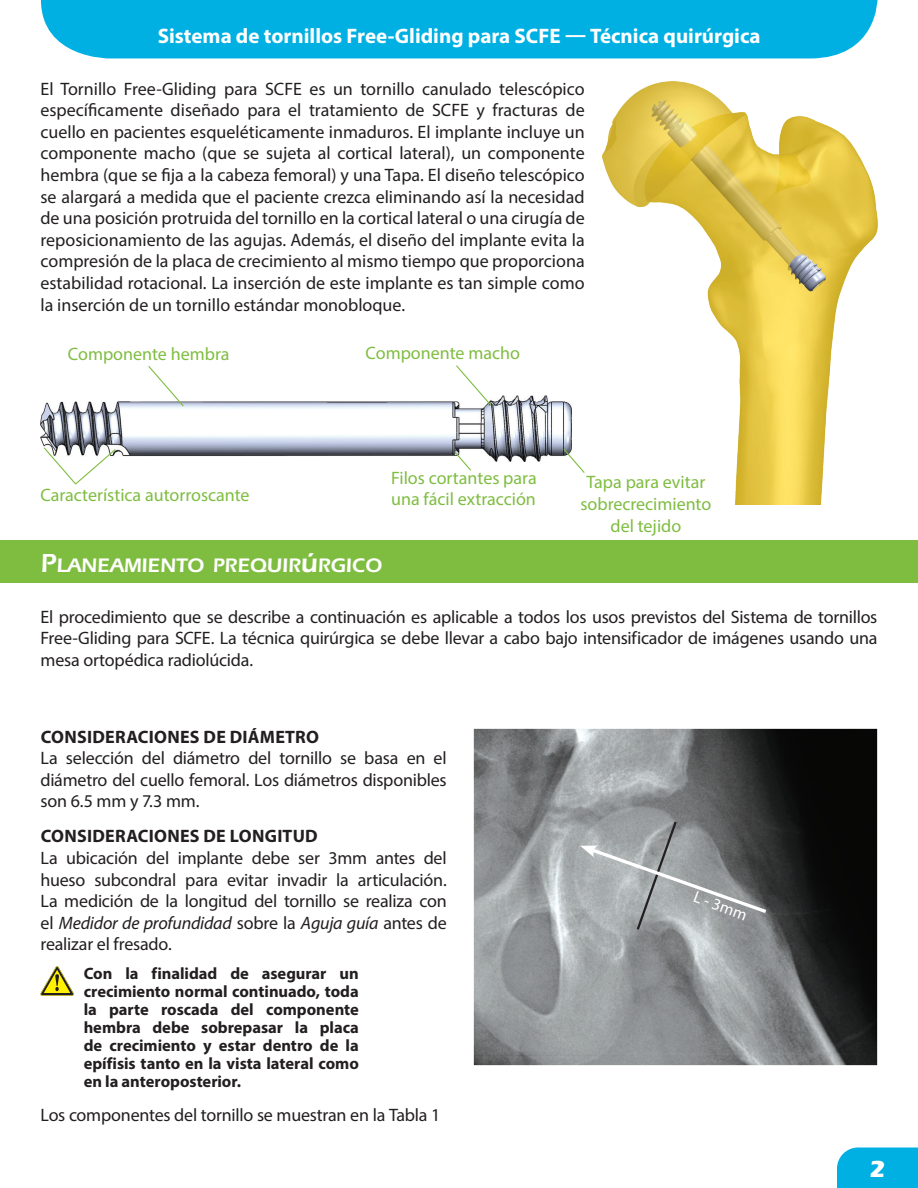
<style>
.page{position:relative;width:918px;height:1188px;background:#fff}
.page>*{position:absolute;margin:0;border:0;box-sizing:border-box;transform-origin:0 0}
.t1{font:700 24px "Itc Eras";color:#fff}
.t2{font:700 21px "Myriad Pro";color:#fff}
.t3{font:600 20.25px "Itc Eras";color:#fff}
.Paragraph_1{font:18px/21.6px "Myriad Pro";letter-spacing:-.01em;color:#231f20;text-align:justify}
.t4{font:18px/21.6px "Myriad Pro";color:#7fbd41;text-align:center}
.Paragraph_1-2{font:700 18px "Myriad Pro";letter-spacing:.015em;color:#231f20}
.Paragraph_1-3{font:700 16.5px/18px "Myriad Pro";letter-spacing:-.005em;color:#231f20;text-align:justify}
.t5{font:16.5px "Myriad Pro";color:#fff}
.s1{font-size:27px}
.s2{font-style:italic}
</style>
<div class="page">
<div style="left:837px;top:1148px;width:81px;height:40px;background:#00b0e2"></div>
<img style="left:602px;top:81px;width:276px;height:424px">
<img style="left:40px;top:396px;width:532px;height:65px">
<img style="left:474px;top:729px;width:404px;height:337px">
<svg style="left:580px;top:819px;width:190px;height:113px;background:#949798"></svg>
<svg style="left:147px;top:366px;width:38px;height:42px"></svg>
<svg style="left:455px;top:365px;width:38px;height:42px"></svg>
<svg style="left:563px;top:448px;width:22px;height:25px"></svg>
<svg style="left:43px;top:446px;width:74px;height:39px"></svg>
<svg style="left:453px;top:450px;width:19px;height:21px"></svg>
<div style="left:41px;top:0;width:836px;height:58px;background:#00b0e2"></div>
<div style="left:0;top:540px;width:918px;height:42px;background:#7fbd41"></div>
<svg style="left:40px;top:967px;width:34px;height:29px"></svg>
<p class="t2" style="left:158px;top:22px;width:605px">Sistema de tornillos Free-Gliding para SCFE — Técnica quirúrgica</p>
<p class="Paragraph_1" style="left:40px;top:77px;width:546px">El Tornillo Free-Gliding para SCFE es un tornillo canulado telescópico específicamente diseñado para el tratamiento de SCFE y fracturas de cuello en pacientes esqueléticamente inmaduros. El implante incluye un componente macho (que se sujeta al cortical lateral), un componente hembra (que se fija a la cabeza femoral) y una Tapa. El diseño telescópico se alargará a medida que el paciente crezca eliminando así la necesidad de una posición protruida del tornillo en la cortical lateral o una cirugía de reposicionamiento de las agujas. Además, el diseño del implante evita la compresión de la placa de crecimiento al mismo tiempo que proporciona estabilidad rotacional. La inserción de este implante es tan simple como la inserción de un tornillo estándar monobloque.</p>
<p class="t4" style="left:68px;top:343px;width:163px">Componente hembra</p>
<p class="t4" style="left:366px;top:342px;width:156px">Componente macho</p>
<p class="t4" style="left:40px;top:484px;width:211px">Característica autorroscante</p>
<p class="t4" style="left:391px;top:466px;width:147px;text-align:left">Filos cortantes para una fácil extracción</p>
<p class="t3" style="left:40px;top:553px;width:343px"><span class="s1">P</span>LANEAMIENTO PREQUIR<span class="s1">ú</span>RGICO</p>
<p class="t4" style="left:580px;top:471px;width:132px">Tapa para evitar sobrecrecimiento del tejido</p>
<p class="Paragraph_1" style="left:40px;top:606px;width:839px">El procedimiento que se describe a continuación es aplicable a todos los usos previstos del Sistema de tornillos Free‑Gliding para SCFE. La técnica quirúrgica se debe llevar a cabo bajo intensificador de imágenes usando una mesa ortopédica radiolúcida.</p>
<p class="Paragraph_1-2" style="left:41px;top:725px;width:280px">CONSIDERACIONES DE DIÁMETRO</p>
<p class="Paragraph_1" style="left:40px;top:747px;width:408px">La selección del diámetro del tornillo se basa en el diámetro del cuello femoral. Los diámetros disponibles son 6.5 mm y 7.3 mm.</p>
<p class="Paragraph_1-2" style="left:41px;top:825px;width:279px">CONSIDERACIONES DE LONGITUD</p>
<p class="Paragraph_1" style="left:40px;top:847px;width:408px">La ubicación del implante debe ser 3mm antes del hueso subcondral para evitar invadir la articulación.<br>La medición de la longitud del tornillo se realiza con el <span class="s2">Medidor de profundidad</span> sobre la <span class="s2">Aguja guía</span> antes de realizar el fresado.</p>
<p class="Paragraph_1-3" style="left:84px;top:964px;width:277px">Con la finalidad de asegurar un crecimiento normal continuado, toda la parte roscada del componente hembra debe sobrepasar la placa de crecimiento y estar dentro de la epífisis tanto en la vista lateral como en la anteroposterior.</p>
<p class="Paragraph_1" style="left:40px;top:1103px;width:402px">Los componentes del tornillo se muestran en la Tabla 1</p>
<p class="t5" style="left:698px;top:886px;width:57px;rotate:21deg">L - 3mm</p>
<h1 class="t1" style="left:869px;top:1155px;width:18px">2</h1>
</div>
